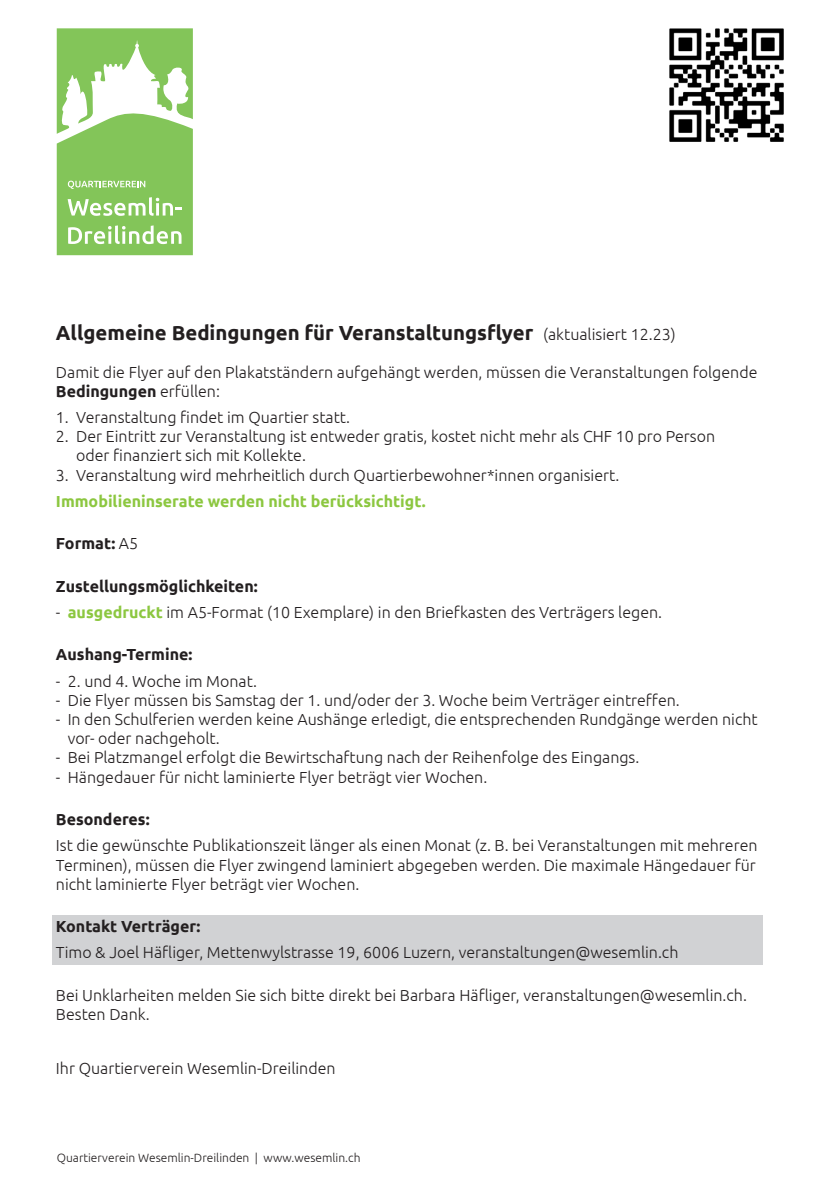
<style>
.page{position:relative;width:840px;height:1191px;background:#fff}
.page>*{position:absolute;margin:0;border:0;box-sizing:border-box;transform-origin:0 0}
.t1{font:700 20.4px "Ubuntu";color:#231f20}
.t2{font:300 16px/19.2px "Ubuntu";color:#231f20}
.t3{font:700 16px "Ubuntu";color:#231f20}
.t4{font:700 16px "Ubuntu";color:#8cc740}
.t5{font:300 12px "Ubuntu";color:#231f20}
.s1{font-weight:300;font-size:16px}
.s2{font-weight:700}
.s3{font-weight:300}
.s4{font-weight:700;color:#8cc740}
</style>
<div class="page">
<div style="left:52px;top:915px;width:710px;height:49px;background:#d1d2d4"></div>
<img style="left:669px;top:28px;width:113px;height:114px">
<svg style="left:57px;top:28px;width:136px;height:227px"></svg>
<p class="t1" style="left:56px;top:320px;width:621px">Allgemeine Bedingungen für Veranstaltungsflyer <span class="s1">(aktualisiert 12.23)</span></p>
<p class="t2" style="left:56px;top:362px;width:702px">Damit die Flyer auf den Plakatständern aufgehängt werden, müssen die Veranstaltungen folgende<br><span class="s2">Bedingungen</span> erfüllen:</p>
<p class="t2" style="left:56px;top:407px;width:295px">1. Veranstaltung findet im Quartier statt.</p>
<p class="t2" style="left:56px;top:426px;width:660px">2. Der Eintritt zur Veranstaltung ist entweder gratis, kostet nicht mehr als CHF 10 pro Person</p>
<p class="t2" style="left:76px;top:445px;width:231px">oder finanziert sich mit Kollekte.</p>
<p class="t2" style="left:56px;top:465px;width:564px">3. Veranstaltung wird mehrheitlich durch Quartierbewohner*innen organisiert.</p>
<p class="t4" style="left:56px;top:491px;width:371px">Immobilieninserate werden nicht berücksichtigt.</p>
<p class="t3" style="left:56px;top:534px;width:84px">Format: <span class="s3">A5</span></p>
<p class="t3" style="left:56px;top:576px;width:203px">Zustellungsmöglichkeiten:</p>
<p class="t2" style="left:56px;top:602px;width:607px">- <span class="s4">ausgedruckt</span> im A5-Format (10 Exemplare) in den Briefkasten des Verträgers legen.</p>
<p class="t3" style="left:56px;top:645px;width:138px">Aushang-Termine:</p>
<p class="t2" style="left:56px;top:671px;width:202px">- 2. und 4. Woche im Monat.</p>
<p class="t2" style="left:56px;top:690px;width:625px">- Die Flyer müssen bis Samstag der 1. und/oder der 3. Woche beim Verträger eintreffen.</p>
<p class="t2" style="left:56px;top:709px;width:702px">- In den Schulferien werden keine Aushänge erledigt, die entsprechenden Rundgänge werden nicht</p>
<p class="t2" style="left:68px;top:728px;width:153px">vor- oder nachgeholt.</p>
<p class="t2" style="left:56px;top:747px;width:584px">- Bei Platzmangel erfolgt die Bewirtschaftung nach der Reihenfolge des Eingangs.</p>
<p class="t2" style="left:56px;top:767px;width:432px">- Hängedauer für nicht laminierte Flyer beträgt vier Wochen.</p>
<p class="t3" style="left:56px;top:809px;width:95px">Besonderes:</p>
<p class="t2" style="left:56px;top:835px;width:702px">Ist die gewünschte Publikationszeit länger als einen Monat (z. B. bei Veranstaltungen mit mehreren</p>
<p class="t2" style="left:56px;top:854px;width:701px">Terminen), müssen die Flyer zwingend laminiert abgegeben werden. Die maximale Hängedauer für nicht laminierte Flyer beträgt vier Wochen.</p>
<p class="t3" style="left:56px;top:916px;width:146px">Kontakt Verträger:</p>
<p class="t2" style="left:56px;top:942px;width:623px">Timo &amp; Joel Häfliger, Mettenwylstrasse 19, 6006 Luzern, veranstaltungen@wesemlin.ch</p>
<p class="t2" style="left:56px;top:985px;width:692px">Bei Unklarheiten melden Sie sich bitte direkt bei Barbara Häfliger, veranstaltungen@wesemlin.ch.</p>
<p class="t2" style="left:56px;top:1004px;width:95px">Besten Dank.</p>
<p class="t2" style="left:56px;top:1058px;width:281px">Ihr Quartierverein Wesemlin-Dreilinden</p>
<p class="t5" style="left:57px;top:1150px;width:305px">Quartierverein Wesemlin-Dreilinden | www.wesemlin.ch</p>
</div>
